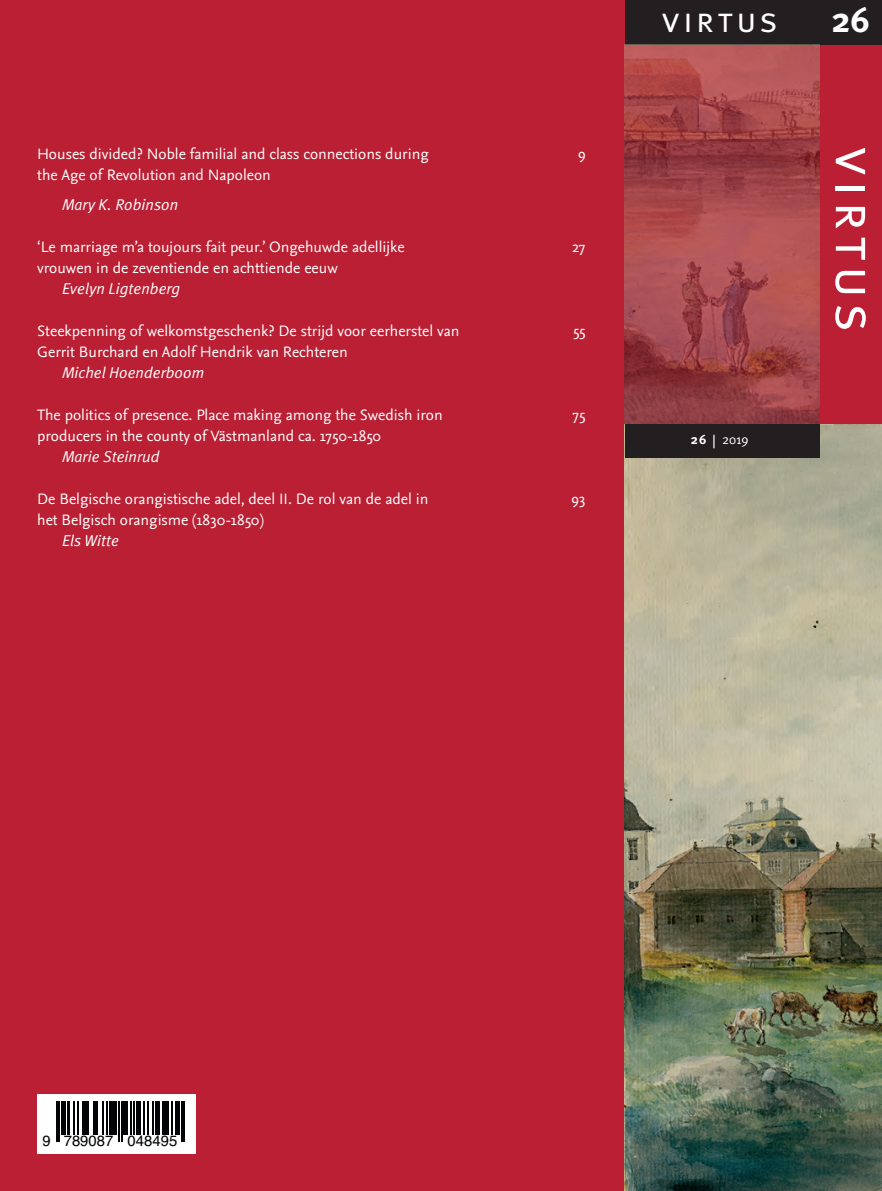
<style>
.page{position:relative;width:882px;height:1191px;background:#fff}
.page>*{position:absolute;margin:0;border:0;box-sizing:border-box;transform-origin:0 0}
.t1{font:56px "Meta Plus Normal Caps";letter-spacing:.1em;color:#fff}
.t2{font:35px "Meta Plus Normal Caps";letter-spacing:.1em;color:#fff}
.t3{font:700 35px "Meta Plus";color:#fff}
.t4{font:15.75px "Nexus Sans";color:#fff}
.t5{font:italic 15.75px "Meta Plus Normal";color:#fff}
.t6{font:14.88px "Helvetica";color:#020405}
.t7{font:13.12px "Meta Plus Normal";color:#fff}
.s1{font-family:"Meta Plus";font-weight:700}
.s2{font-size:17.5px}
</style>
<div class="page">
<div style="left:0;top:0;width:881px;height:1191px;background:#ba1f33"></div>
<div style="left:624px;top:0;width:257px;height:45px;background:#231f20"></div>
<img style="left:624px;top:45px;width:195px;height:379px">
<img style="left:624px;top:424px;width:257px;height:767px">
<div style="left:624px;top:424px;width:195px;height:34px;background:#231f20"></div>
<div style="left:37px;top:1094px;width:159px;height:59px;background:#fff"></div>
<svg style="left:56px;top:1101px;width:129px;height:41px"></svg>
<hr style="left:56px;top:1101px;width:1px;height:33px;background:#020405">
<hr style="left:59px;top:1101px;width:1px;height:33px;background:#020405">
<hr style="left:61px;top:1101px;width:4px;height:33px;background:#020405">
<hr style="left:67px;top:1101px;width:3px;height:33px;background:#020405">
<hr style="left:74px;top:1101px;width:1px;height:33px;background:#020405">
<hr style="left:78px;top:1101px;width:1px;height:33px;background:#020405">
<hr style="left:82px;top:1101px;width:1px;height:33px;background:#020405">
<div style="left:84px;top:1101px;width:5px;height:33px;background:#020405"></div>
<hr style="left:93px;top:1101px;width:2px;height:33px;background:#020405">
<hr style="left:97px;top:1101px;width:1px;height:33px;background:#020405">
<hr style="left:102px;top:1101px;width:1px;height:33px;background:#020405">
<hr style="left:106px;top:1101px;width:2px;height:33px;background:#020405">
<hr style="left:109px;top:1101px;width:4px;height:33px;background:#020405">
<hr style="left:114px;top:1101px;width:3px;height:33px;background:#020405">
<hr style="left:118px;top:1101px;width:2px;height:33px;background:#020405">
<hr style="left:121px;top:1101px;width:1px;height:33px;background:#020405">
<hr style="left:124px;top:1101px;width:4px;height:33px;background:#020405">
<hr style="left:131px;top:1101px;width:1px;height:33px;background:#020405">
<hr style="left:133px;top:1101px;width:2px;height:33px;background:#020405">
<hr style="left:136px;top:1101px;width:4px;height:33px;background:#020405">
<hr style="left:143px;top:1101px;width:1px;height:33px;background:#020405">
<hr style="left:147px;top:1101px;width:1px;height:33px;background:#020405">
<hr style="left:152px;top:1101px;width:2px;height:33px;background:#020405">
<hr style="left:155px;top:1101px;width:4px;height:33px;background:#020405">
<hr style="left:162px;top:1101px;width:4px;height:33px;background:#020405">
<hr style="left:167px;top:1101px;width:2px;height:33px;background:#020405">
<hr style="left:171px;top:1101px;width:2px;height:33px;background:#020405">
<hr style="left:175px;top:1101px;width:4px;height:33px;background:#020405">
<hr style="left:181px;top:1101px;width:1px;height:33px;background:#020405">
<hr style="left:183px;top:1101px;width:2px;height:33px;background:#020405">
<svg style="left:56px;top:1134px;width:4px;height:7px"></svg>
<svg style="left:118px;top:1134px;width:4px;height:7px"></svg>
<svg style="left:181px;top:1134px;width:4px;height:7px"></svg>
<p class="t4" style="left:37px;top:143px;width:393px">Houses divided? Noble familial and class connections during</p>
<p class="t4" style="left:577px;top:143px;width:9px">9</p>
<p class="t4" style="left:37px;top:164px;width:235px">the Age of Revolution and Napoleon</p>
<p class="t5" style="left:62px;top:195px;width:118px">Mary K. Robinson</p>
<p class="t4" style="left:37px;top:237px;width:369px">‘Le marriage m’a toujours fait peur.’ Ongehuwde adellijke</p>
<p class="t4" style="left:571px;top:237px;width:15px">27</p>
<p class="t4" style="left:37px;top:258px;width:302px">vrouwen in de zeventiende en achttiende eeuw</p>
<p class="t5" style="left:62px;top:279px;width:120px">Evelyn Ligtenberg</p>
<p class="t4" style="left:37px;top:321px;width:423px">Steekpenning of welkomstgeschenk? De strijd voor eerherstel van</p>
<p class="t4" style="left:572px;top:321px;width:14px">55</p>
<p class="t4" style="left:37px;top:342px;width:312px">Gerrit Burchard en Adolf Hendrik van Rechteren</p>
<p class="t5" style="left:62px;top:363px;width:144px">Michel Hoenderboom</p>
<p class="t4" style="left:37px;top:405px;width:407px">The politics of presence. Place making among the Swedish iron</p>
<p class="t4" style="left:572px;top:405px;width:14px">75</p>
<p class="t4" style="left:37px;top:426px;width:345px">producers in the county of Västmanland ca. 1750-1850</p>
<p class="t5" style="left:62px;top:447px;width:99px">Marie Steinrud</p>
<p class="t4" style="left:37px;top:489px;width:392px">De Belgische orangistische adel, deel II. De rol van de adel in</p>
<p class="t4" style="left:571px;top:489px;width:16px">93</p>
<p class="t4" style="left:37px;top:510px;width:228px">het Belgisch orangisme (1830-1850)</p>
<p class="t5" style="left:62px;top:531px;width:58px">Els Witte</p>
<h2 class="t2" style="left:661px;top:0;width:117px">virtus</h2>
<p class="t7" style="left:690px;top:432px;width:59px"><span class="s1">26</span> <span class="s2">|</span> 2019</p>
<h2 class="t3" style="left:830px;top:0;width:40px">26</h2>
<h1 class="t1" style="left:887px;top:146px;width:187px;rotate:90deg">virtus</h1>
<p class="t6" style="left:42px;top:1129px;width:136px">9 789087 048495</p>
</div>
